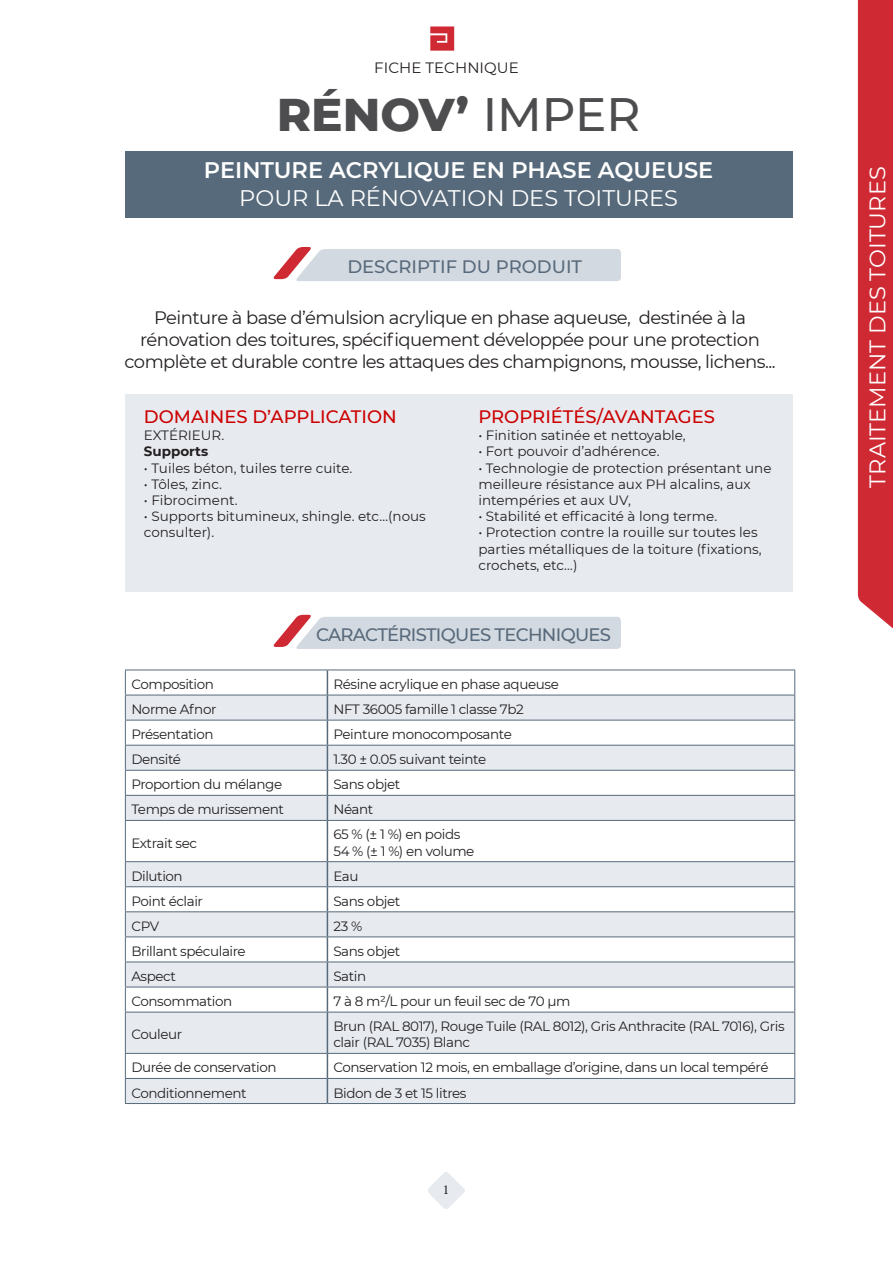
<style>
.page{position:relative;width:893px;height:1263px;background:#fff}
.page>*{position:absolute;margin:0;border:0;box-sizing:border-box;transform-origin:0 0}
.t1{font:800 46.8px "Montserrat";color:#4d4d4f}
.t2{font:22.5px "Montserrat";color:#fff}
.t3{font:600 22.5px "Montserrat";color:#fff}
.t4{font:18px/21.6px "Montserrat";letter-spacing:-.03em;color:#231f20;text-align:center}
.t5{font:500 18px "Montserrat";color:#c00}
.t6{font:500 18px "Montserrat";letter-spacing:-.04em;color:#586a7c}
.t7{font:500 18px "Montserrat";color:#586a7c}
.t8{font:15px "Montserrat";letter-spacing:.005em;color:#231f20}
.t9{font:13.5px/16.2px "Montserrat";letter-spacing:-.03em;color:#231f20}
.t10{font:13.5px/16.2px "Montserrat";color:#231f20}
.t11{font:700 13.5px "Montserrat";color:#231f20}
.t12{font:13.5px "Minion Pro";color:#231f20}
.s1{font-weight:500}
</style>
<div class="page">
<svg style="left:428px;top:1172px;width:37px;height:37px"></svg>
<div style="left:125px;top:151px;width:667px;height:66px;background:#576a7b"></div>
<svg style="left:430px;top:26px;width:24px;height:25px"></svg>
<div style="left:858px;top:0;width:35px;height:629px;background:#cf2933"></div>
<svg style="left:273px;top:247px;width:348px;height:34px;background:#d8d6dd"></svg>
<svg style="left:273px;top:615px;width:348px;height:34px;background:#d7d6dd"></svg>
<div style="left:125px;top:394px;width:667px;height:197px;background:#e7ebf0"></div>
<svg style="left:126px;top:696px;width:668px;height:407px;fill:#e7ebf0"></svg>
<hr style="left:125px;top:670px;width:202px;height:1px;background:#576a7b">
<hr style="left:125px;top:695px;width:202px;height:1px;background:#576a7b">
<hr style="left:125px;top:720px;width:202px;height:1px;background:#576a7b">
<hr style="left:125px;top:745px;width:202px;height:1px;background:#576a7b">
<hr style="left:125px;top:770px;width:202px;height:1px;background:#576a7b">
<hr style="left:125px;top:795px;width:202px;height:1px;background:#576a7b">
<svg style="left:125px;top:670px;width:1px;height:150px"></svg>
<hr style="left:125px;top:820px;width:202px;height:1px;background:#576a7b">
<hr style="left:125px;top:821px;width:1px;height:40px;background:#576a7b">
<hr style="left:125px;top:861px;width:202px;height:1px;background:#576a7b">
<hr style="left:125px;top:886px;width:202px;height:1px;background:#576a7b">
<hr style="left:125px;top:911px;width:202px;height:1px;background:#576a7b">
<hr style="left:125px;top:936px;width:202px;height:1px;background:#576a7b">
<hr style="left:125px;top:961px;width:202px;height:1px;background:#576a7b">
<hr style="left:125px;top:987px;width:202px;height:1px;background:#576a7b">
<svg style="left:125px;top:862px;width:1px;height:150px"></svg>
<hr style="left:125px;top:1012px;width:202px;height:1px;background:#576a7b">
<hr style="left:125px;top:1012px;width:1px;height:41px;background:#576a7b">
<hr style="left:125px;top:1053px;width:202px;height:1px;background:#576a7b">
<hr style="left:125px;top:1078px;width:202px;height:1px;background:#576a7b">
<svg style="left:125px;top:1054px;width:1px;height:49px"></svg>
<hr style="left:125px;top:1103px;width:202px;height:1px;background:#576a7b">
<hr style="left:327px;top:670px;width:468px;height:1px;background:#576a7b">
<hr style="left:327px;top:695px;width:468px;height:1px;background:#576a7b">
<hr style="left:327px;top:720px;width:468px;height:1px;background:#576a7b">
<hr style="left:327px;top:745px;width:468px;height:1px;background:#576a7b">
<hr style="left:327px;top:770px;width:468px;height:1px;background:#576a7b">
<hr style="left:327px;top:795px;width:468px;height:1px;background:#576a7b">
<svg style="left:794px;top:670px;width:1px;height:150px"></svg>
<hr style="left:327px;top:820px;width:468px;height:1px;background:#576a7b">
<hr style="left:794px;top:821px;width:1px;height:40px;background:#576a7b">
<hr style="left:327px;top:861px;width:468px;height:1px;background:#576a7b">
<hr style="left:327px;top:886px;width:468px;height:1px;background:#576a7b">
<hr style="left:327px;top:911px;width:468px;height:1px;background:#576a7b">
<hr style="left:327px;top:936px;width:468px;height:1px;background:#576a7b">
<hr style="left:327px;top:961px;width:468px;height:1px;background:#576a7b">
<hr style="left:327px;top:987px;width:468px;height:1px;background:#576a7b">
<svg style="left:794px;top:862px;width:1px;height:150px"></svg>
<hr style="left:327px;top:1012px;width:468px;height:1px;background:#576a7b">
<hr style="left:794px;top:1012px;width:1px;height:41px;background:#576a7b">
<hr style="left:327px;top:1053px;width:468px;height:1px;background:#576a7b">
<hr style="left:327px;top:1078px;width:468px;height:1px;background:#576a7b">
<svg style="left:794px;top:1054px;width:1px;height:49px"></svg>
<hr style="left:327px;top:1103px;width:468px;height:1px;background:#576a7b">
<svg style="left:327px;top:670px;width:1px;height:150px"></svg>
<hr style="left:327px;top:821px;width:1px;height:40px;background:#576a7b">
<svg style="left:327px;top:862px;width:1px;height:150px"></svg>
<hr style="left:327px;top:1012px;width:1px;height:41px;background:#576a7b">
<svg style="left:327px;top:1054px;width:1px;height:49px"></svg>
<p class="t8" style="left:374px;top:57px;width:146px">FICHE TECHNIQUE</p>
<p class="t1" style="left:277px;top:80px;width:365px">RÉNOV’ <span class="s1">IMPER</span></p>
<p class="t3" style="left:204px;top:154px;width:511px">PEINTURE ACRYLIQUE EN PHASE AQUEUSE</p>
<p class="t2" style="left:239px;top:183px;width:440px">POUR LA RÉNOVATION DES TOITURES</p>
<p class="t7" style="left:347px;top:254px;width:236px">DESCRIPTIF DU PRODUIT</p>
<p class="t4" style="left:154px;top:307px;width:593px">Peinture à base d’émulsion acrylique en phase aqueuse, destinée à la</p>
<p class="t4" style="left:125px;top:328px;width:652px">rénovation des toitures, spécifiquement développée pour une protection complète et durable contre les attaques des champignons, mousse, lichens...</p>
<p class="t5" style="left:144px;top:404px;width:254px">DOMAINES D’APPLICATION</p>
<p class="t5" style="left:478px;top:404px;width:238px">PROPRIÉTÉS/AVANTAGES</p>
<p class="t10" style="left:144px;top:427px;width:82px">EXTÉRIEUR.</p>
<p class="t11" style="left:144px;top:442px;width:66px">Supports</p>
<p class="t10" style="left:144px;top:459px;width:210px">• Tuiles béton, tuiles terre cuite.</p>
<p class="t10" style="left:144px;top:475px;width:80px">• Tôles, zinc.</p>
<p class="t10" style="left:144px;top:492px;width:95px">• Fibrociment.</p>
<p class="t10" style="left:144px;top:508px;width:283px">• Supports bitumineux, shingle. etc…(nous consulter).</p>
<p class="t10" style="left:478px;top:427px;width:209px">• Finition satinée et nettoyable,</p>
<p class="t10" style="left:478px;top:443px;width:183px">• Fort pouvoir d’adhérence.</p>
<p class="t10" style="left:478px;top:459px;width:295px">• Technologie de protection présentant une meilleure résistance aux PH alcalins, aux intempéries et aux UV,</p>
<p class="t10" style="left:478px;top:508px;width:240px">• Stabilité et efficacité à long terme.</p>
<p class="t10" style="left:478px;top:524px;width:285px">• Protection contre la rouille sur toutes les parties métalliques de la toiture (fixations, crochets, etc…)</p>
<p class="t6" style="left:316px;top:622px;width:296px">CARACTÉRISTIQUES TECHNIQUES</p>
<p class="t9" style="left:131px;top:676px;width:84px">Composition</p>
<p class="t9" style="left:333px;top:676px;width:227px">Résine acrylique en phase aqueuse</p>
<p class="t9" style="left:131px;top:701px;width:87px">Norme Afnor</p>
<p class="t9" style="left:333px;top:701px;width:192px">NFT 36005 famille 1 classe 7b2</p>
<p class="t9" style="left:131px;top:726px;width:84px">Présentation</p>
<p class="t9" style="left:333px;top:726px;width:180px">Peinture monocomposante</p>
<p class="t9" style="left:131px;top:751px;width:51px">Densité</p>
<p class="t9" style="left:333px;top:751px;width:154px">1.30 ± 0.05 suivant teinte</p>
<p class="t9" style="left:131px;top:776px;width:152px">Proportion du mélange</p>
<p class="t9" style="left:333px;top:776px;width:68px">Sans objet</p>
<p class="t9" style="left:131px;top:801px;width:154px">Temps de murissement</p>
<p class="t9" style="left:333px;top:801px;width:41px">Néant</p>
<p class="t9" style="left:131px;top:834px;width:67px">Extrait sec</p>
<p class="t9" style="left:333px;top:826px;width:128px">65 % (± 1 %) en poids</p>
<p class="t9" style="left:333px;top:842px;width:143px">54 % (± 1 %) en volume</p>
<p class="t9" style="left:131px;top:867px;width:53px">Dilution</p>
<p class="t9" style="left:333px;top:867px;width:27px">Eau</p>
<p class="t9" style="left:131px;top:892px;width:73px">Point éclair</p>
<p class="t9" style="left:333px;top:892px;width:68px">Sans objet</p>
<p class="t9" style="left:131px;top:917px;width:29px">CPV</p>
<p class="t9" style="left:333px;top:917px;width:30px">23 %</p>
<p class="t9" style="left:131px;top:942px;width:116px">Brillant spéculaire</p>
<p class="t9" style="left:333px;top:942px;width:68px">Sans objet</p>
<p class="t9" style="left:131px;top:968px;width:46px">Aspect</p>
<p class="t9" style="left:333px;top:968px;width:34px">Satin</p>
<p class="t9" style="left:131px;top:993px;width:102px">Consommation</p>
<p class="t9" style="left:333px;top:993px;width:238px">7 à 8 m²/L pour un feuil sec de 70 μm</p>
<p class="t9" style="left:131px;top:1026px;width:52px">Couleur</p>
<p class="t9" style="left:333px;top:1018px;width:453px">Brun (RAL 8017), Rouge Tuile (RAL 8012), Gris Anthracite (RAL 7016), Gris clair (RAL 7035) Blanc</p>
<p class="t9" style="left:131px;top:1059px;width:147px">Durée de conservation</p>
<p class="t9" style="left:333px;top:1059px;width:437px">Conservation 12 mois, en emballage d’origine, dans un local tempéré</p>
<p class="t9" style="left:131px;top:1084px;width:117px">Conditionnement</p>
<p class="t9" style="left:333px;top:1084px;width:135px">Bidon de 3 et 15 litres</p>
<p class="t12" style="left:443px;top:1180px;width:8px">1</p>
<p class="t2" style="left:862px;top:488px;width:323px;rotate:-90deg">TRAITEMENT DES TOITURES</p>
</div>
